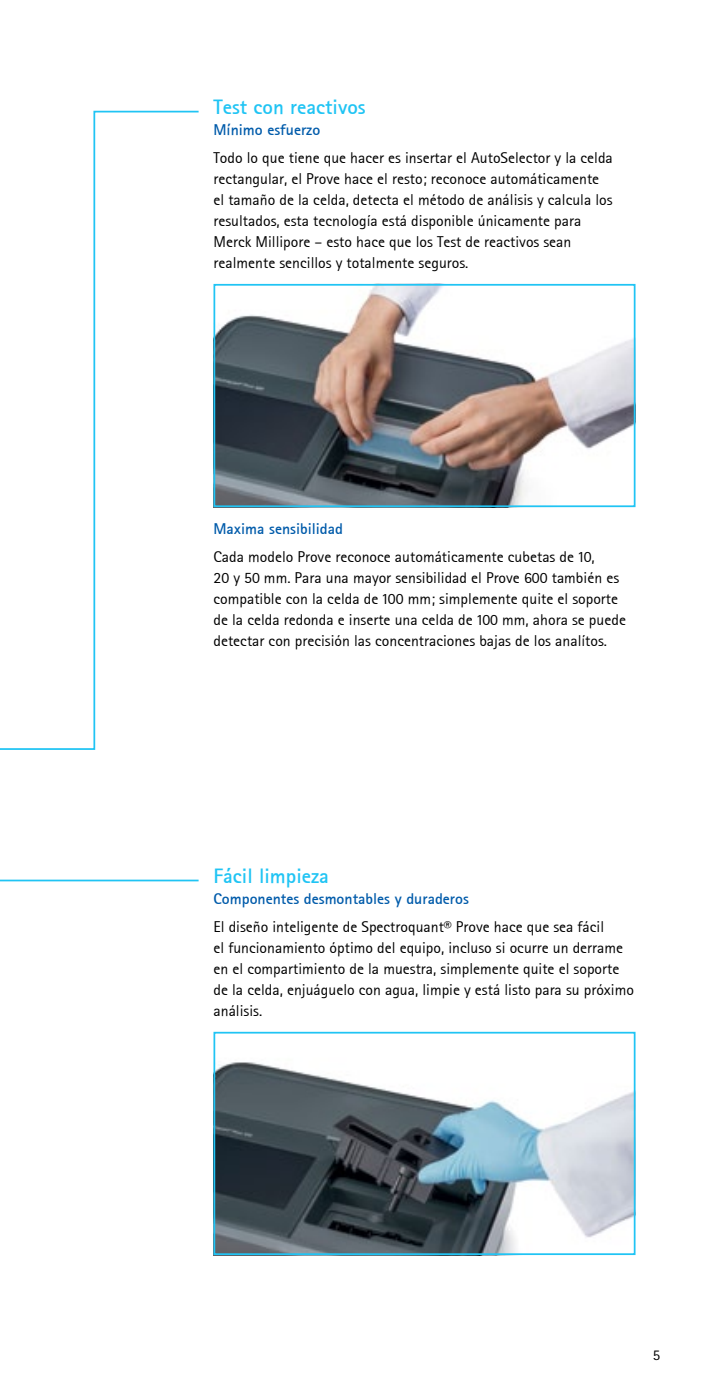
<style>
.page{position:relative;width:710px;height:1386px;background:#fff}
.page>*{position:absolute;margin:0;border:0;box-sizing:border-box;transform-origin:0 0}
.t1{font:700 21px "Merck Sans Serif";color:#20c4f4}
.t2{font:15.75px/21px "Merck Sans Serif";color:#000}
.t3{font:700 15.75px "Merck Sans Serif";color:#005baa}
.t4{font:14.88px "Merck Sans Serif Pro";color:#000}
</style>
<div class="page">
<svg style="left:0;top:879px;width:199px;height:3px"></svg>
<svg style="left:0;top:110px;width:199px;height:640px"></svg>
<img style="left:216px;top:287px;width:416px;height:217px">
<div style="left:213px;top:284px;width:422px;height:223px;border:2px solid #20c4f4"></div>
<img style="left:216px;top:1062px;width:416px;height:190px">
<div style="left:213px;top:1032px;width:422px;height:223px;border:2px solid #20c4f4"></div>
<h1 class="t1" style="left:213px;top:94px;width:153px">Test con reactivos</h1>
<p class="t3" style="left:213px;top:120px;width:108px">Mínimo esfuerzo</p>
<p class="t2" style="left:213px;top:147px;width:401px">Todo lo que tiene que hacer es insertar el AutoSelector y la celda rectangular, el Prove hace el resto; reconoce automáticamente el tamaño de la celda, detecta el método de análisis y calcula los resultados, esta tecnología está disponible únicamente para Merck Millipore – esto hace que los Test de reactivos sean realmente sencillos y totalmente seguros.</p>
<p class="t3" style="left:213px;top:520px;width:131px">Maxima sensibilidad</p>
<p class="t2" style="left:213px;top:546px;width:414px">Cada modelo Prove reconoce automáticamente cubetas de 10,<br>20 y 50 mm. Para una mayor sensibilidad el Prove 600 también es compatible con la celda de 100 mm; simplemente quite el soporte de la celda redonda e inserte una celda de 100 mm, ahora se puede detectar con precisión las concentraciones bajas de los analítos.</p>
<h1 class="t1" style="left:213px;top:863px;width:117px">Fácil limpieza</h1>
<p class="t3" style="left:213px;top:889px;width:257px">Componentes desmontables y duraderos</p>
<p class="t2" style="left:213px;top:916px;width:422px">El diseño inteligente de Spectroquant® Prove hace que sea fácil<br>el funcionamiento óptimo del equipo, incluso si ocurre un derrame en el compartimiento de la muestra, simplemente quite el soporte de la celda, enjuáguelo con agua, limpie y está listo para su próximo análisis.</p>
<p class="t4" style="left:652px;top:1346px;width:9px">5</p>
</div>
